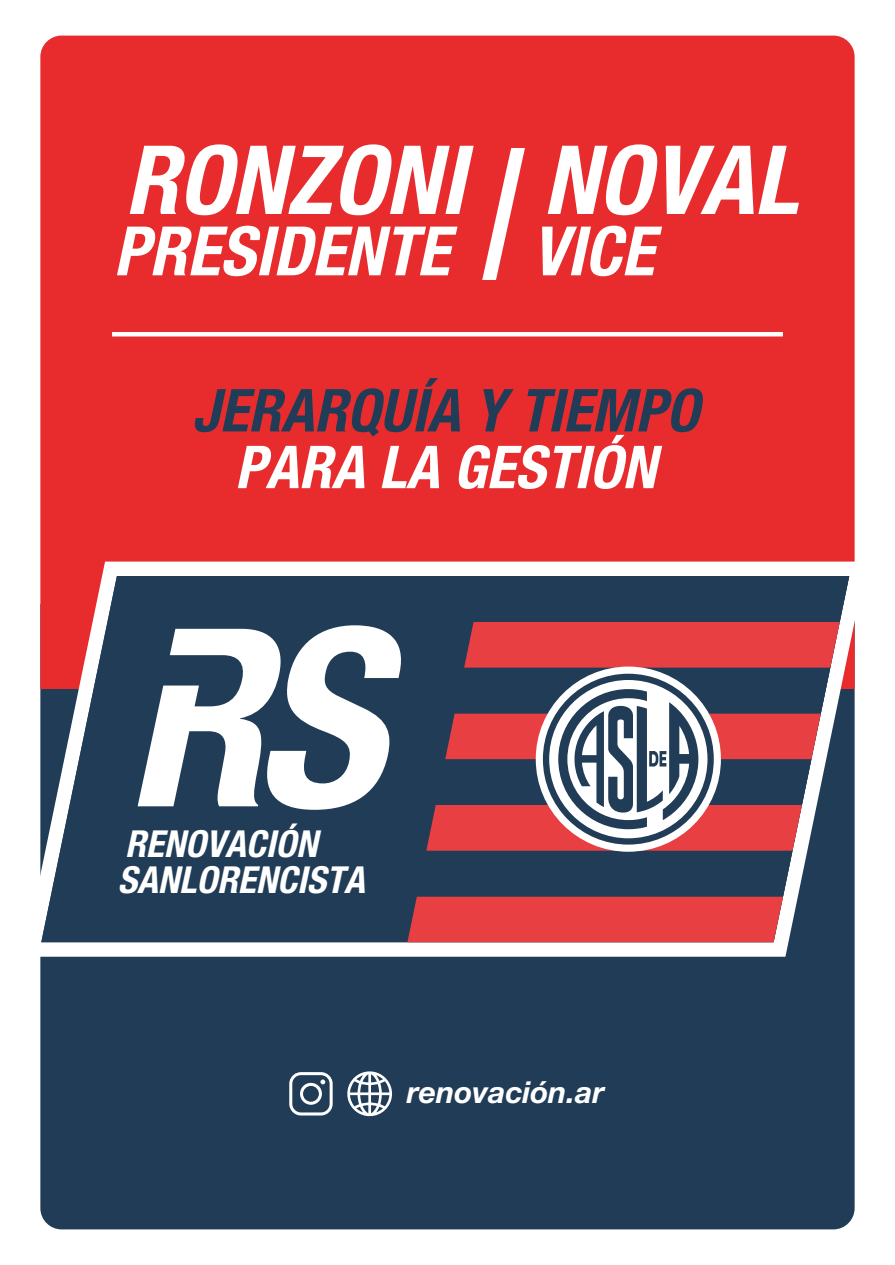
<style>
.page{position:relative;width:895px;height:1265px;background:#fff}
.page>*{position:absolute;margin:0;border:0;box-sizing:border-box;transform-origin:0 0}
.t1{font:italic 700 condensed 95.55px "Helvetica Neue LT Std";color:#fff}
.t2{font:italic 700 condensed 68.1px "Helvetica Neue LT Std";color:#fff}
.t3{font:italic 700 condensed 59.25px "Helvetica Neue LT Std";color:#213c57}
.t4{font:italic 700 condensed 59.25px "Helvetica Neue LT Std";color:#fff}
.t5{font:italic 700 condensed 37.2px "Helvetica Neue LT Std";color:#fff}
.t6{font:italic 700 30.3px "Helvetica Neue LT Std";color:#fff}
</style>
<div class="page">
<div style="left:40px;top:604px;width:814px;height:625px;background:#213c57"></div>
<div style="left:40px;top:36px;width:814px;height:653px;background:#e82c2e"></div>
<svg style="left:40px;top:561px;width:815px;height:395px;background:#e5dbde"></svg>
<svg style="left:41px;top:576px;width:97px;height:366px"></svg>
<svg style="left:138px;top:576px;width:711px;height:366px"></svg>
<hr style="left:112px;top:332px;width:670px;height:4px;background:#fff">
<svg style="left:347px;top:1071px;width:45px;height:46px"></svg>
<svg style="left:289px;top:1072px;width:43px;height:43px"></svg>
<svg style="left:482px;top:148px;width:43px;height:132px"></svg>
<h1 class="t1" style="left:125px;top:122px;width:341px">RONZONI</h1>
<h2 class="t2" style="left:113px;top:210px;width:337px">PRESIDENTE</h2>
<h1 class="t1" style="left:543px;top:122px;width:256px">NOVAL</h1>
<h2 class="t2" style="left:531px;top:210px;width:124px">VICE</h2>
<h3 class="t3" style="left:192px;top:374px;width:508px">JERARQUÍA Y TIEMPO</h3>
<h3 class="t4" style="left:235px;top:431px;width:423px">PARA LA GESTIÓN</h3>
<p class="t5" style="left:125px;top:821px;width:194px">RENOVACIÓN</p>
<p class="t5" style="left:118px;top:857px;width:248px">SANLORENCISTA</p>
<p class="t6" style="left:407px;top:1073px;width:199px">renovación.ar</p>
</div>
